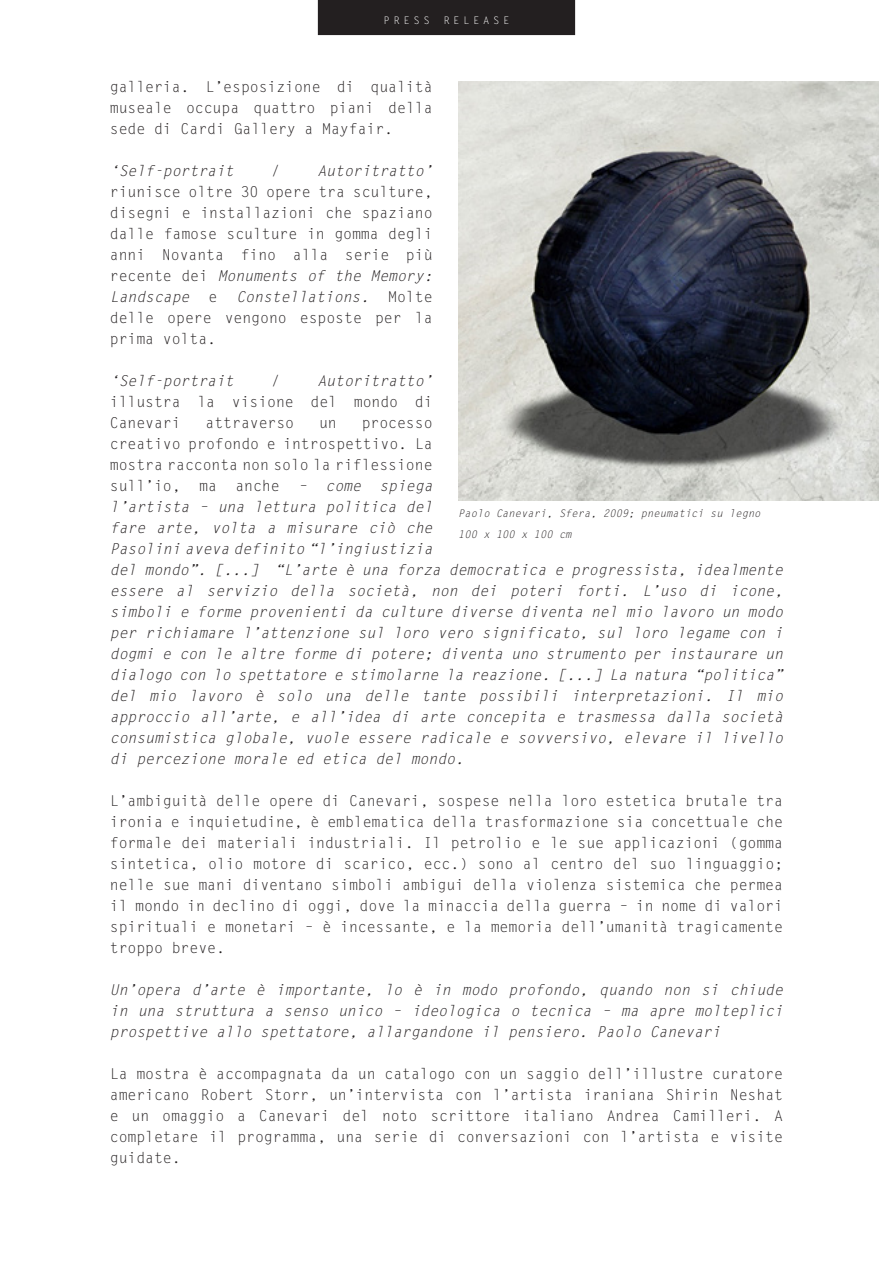
<style>
.page{position:relative;width:893px;height:1263px;background:#fff}
.page>*{position:absolute;margin:0;border:0;box-sizing:border-box;transform-origin:0 0}
.t1{font:15px/21px "Letter Gothic Std";letter-spacing:-.01em;color:#231f20;text-align:justify}
.t2{font:italic 15px/21px "Letter Gothic Std";letter-spacing:-.01em;color:#231f20}
.t3{font:italic 10.5px "Letter Gothic Std";color:#231f20}
.t4{font:10.5px "Letter Gothic Std";letter-spacing:.35em;color:#fff}
.s1{font-style:italic}
.s2{font-style:normal}
</style>
<div class="page">
<div style="left:318px;top:0;width:257px;height:35px;background:#231f20"></div>
<img style="left:459px;top:81px;width:420px;height:420px">
<p class="t4" style="left:383px;top:14px;width:48px">PRESS</p>
<p class="t4" style="left:443px;top:14px;width:68px">RELEASE</p>
<p class="t1" style="left:110px;top:77px;width:324px">galleria. L’esposizione di qualità museale occupa quattro piani della sede di Cardi Gallery a Mayfair.</p>
<p class="t2" style="left:110px;top:161px;width:126px">‘Self-portrait</p>
<p class="t2" style="left:271px;top:161px;width:10px">/</p>
<p class="t1" style="left:110px;top:161px;width:324px;text-indent:208px"><span class="s1">Autoritratto’ </span>riunisce oltre 30 opere tra sculture, disegni e installazioni che spaziano dalle famose sculture in gomma degli anni Novanta fino alla serie più recente dei <span class="s1">Monuments of the Memory:<br>Landscape</span></p>
<p class="t1" style="left:110px;top:287px;width:324px;text-indent:278px">Molte delle opere vengono esposte per la prima volta.</p>
<p class="t2" style="left:110px;top:371px;width:126px">‘Self-portrait</p>
<p class="t2" style="left:271px;top:371px;width:11px">/</p>
<p class="t1" style="left:209px;top:287px;width:10px">e</p>
<p class="t2" style="left:236px;top:287px;width:134px">Constellations.</p>
<p class="t1" style="left:110px;top:371px;width:324px;text-indent:208px"><span class="s1">Autoritratto’ </span>illustra la visione del mondo di Canevari</p>
<p class="t1" style="left:206px;top:413px;width:90px">attraverso</p>
<p class="t1" style="left:319px;top:413px;width:19px">un</p>
<p class="t2" style="left:110px;top:413px;width:675px;text-indent:252px"><span class="s2">processo<br>creativo profondo e introspettivo. La<br>mostra racconta non solo la riflessione<br>sull’io, ma anche</span> – come spiega<br>l’artista – una lettura politica del<br>fare arte, volta a misurare ciò che<br>Pasolini aveva definito “l’ingiustizia<br>del mondo”. [...] “L’arte è una forza democratica e progressista, idealmente essere al servizio della società, non dei poteri forti. L’uso di icone, simboli e forme provenienti da culture diverse diventa nel mio lavoro un modo per richiamare l’attenzione sul loro vero significato, sul loro legame con i dogmi e con le altre forme di potere; diventa uno strumento per instaurare un dialogo con lo spettatore e stimolarne la reazione. [...] La natura “politica” del mio lavoro è solo una delle tante possibili interpretazioni. Il mio approccio all’arte, e all’idea di arte concepita e trasmessa dalla società consumistica globale, vuole essere radicale e sovversivo, elevare il livello di percezione morale ed etica del mondo.</p>
<p class="t1" style="left:110px;top:791px;width:675px">L’ambiguità delle opere di Canevari, sospese nella loro estetica brutale tra ironia e inquietudine, è emblematica della trasformazione sia concettuale che formale dei materiali industriali. Il petrolio e le sue applicazioni (gomma sintetica, olio motore di scarico, ecc.) sono al centro del suo linguaggio; nelle sue mani diventano simboli ambigui della violenza sistemica che permea il mondo in declino di oggi, dove la minaccia della guerra – in nome di valori spirituali e monetari – è incessante, e la memoria dell’umanità tragicamente troppo breve.</p>
<p class="t2" style="left:110px;top:980px;width:675px;text-align:justify">Un’opera d’arte è importante, lo è in modo profondo, quando non si chiude in una struttura a senso unico – ideologica o tecnica – ma apre molteplici prospettive allo spettatore, allargandone il pensiero. Paolo Canevari</p>
<p class="t1" style="left:110px;top:1064px;width:675px">La mostra è accompagnata da un catalogo con un saggio dell’illustre curatore americano Robert Storr, un’intervista con l’artista iraniana Shirin Neshat e un omaggio a Canevari del noto scrittore italiano Andrea Camilleri. A completare il programma, una serie di conversazioni con l’artista e visite guidate.</p>
<p class="t3" style="left:458px;top:507px;width:304px">Paolo Canevari, Sfera, 2009; pneumatici su legno</p>
<p class="t3" style="left:458px;top:528px;width:115px">100 x 100 x 100 cm</p>
</div>
